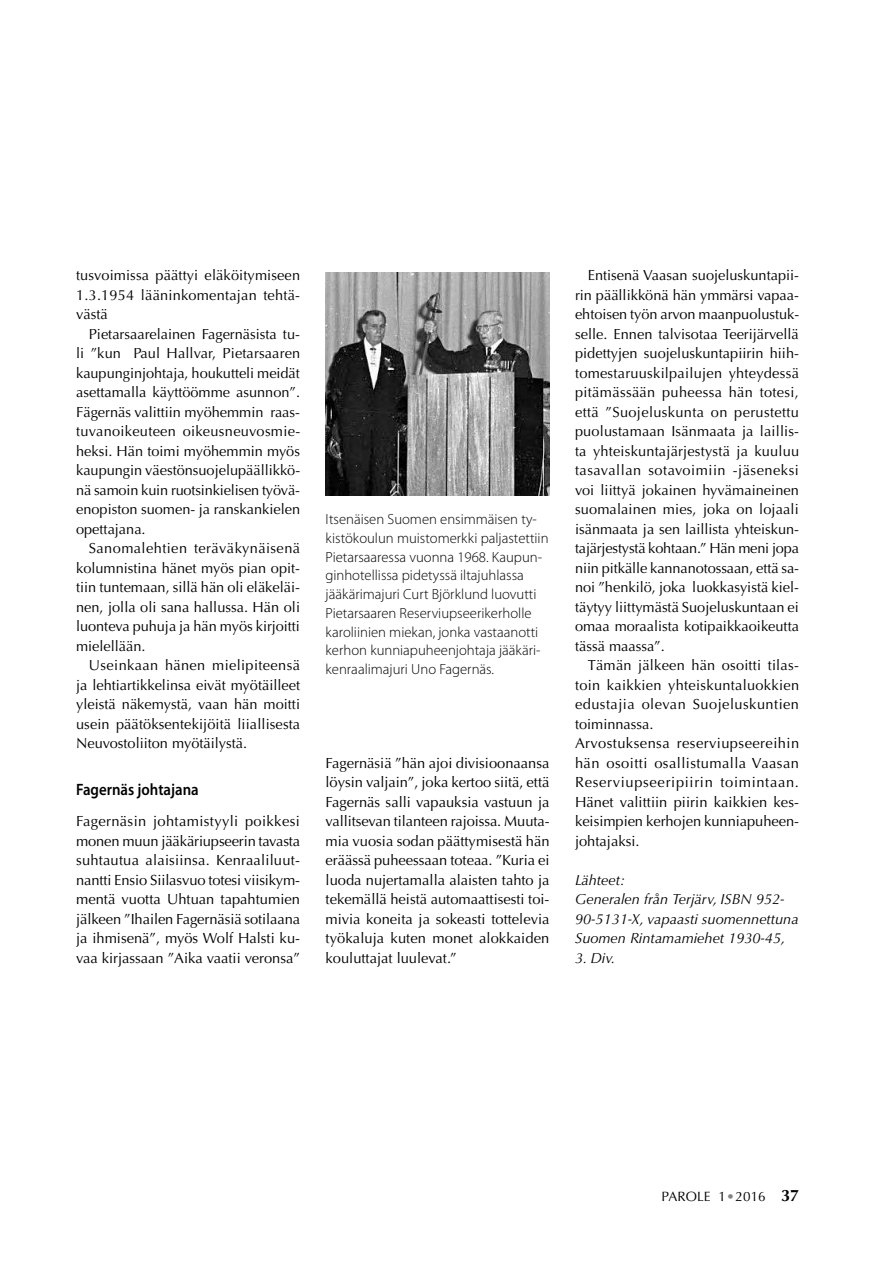
<style>
.page{position:relative;width:893px;height:1263px;background:#fff}
.page>*{position:absolute;margin:0;border:0;box-sizing:border-box;transform-origin:0 0}
.t1{font:600 16.5px "Myriad Pro";color:#000;scale:.9 1}
.t2{font:14.7px/19.5px "Optima";color:#000;text-align:justify}
.t3{font:300 14.7px/18.8px "Myriad Pro";color:#000}
.t4{font:14.55px/19.5px "Optima";color:#000;text-align:justify}
.t5{font:italic 14.55px/19.5px "Optima";color:#000}
.t6{font:13.5px "Optima";letter-spacing:.005em;color:#000}
.s1{color:#808285}
.s2{font-weight:700;font-size:16.5px}
</style>
<div class="page">
<img style="left:326px;top:272px;width:224px;height:224px">
<p class="t4" style="left:76px;top:266px;width:225px">tusvoimissa päättyi eläköitymiseen 1.3.1954 lääninkomentajan tehtä&shy;västä</p>
<p class="t4" style="left:76px;top:324px;width:226px;text-indent:13px">Pietarsaarelainen Fagernäsista tu&shy;li ”kun Paul Hallvar, Pietarsaaren kaupunginjohtaja, houkutteli meidät asettamalla käyttöömme asunnon”.<br>Fägernäs valittiin myöhemmin raas&shy;tuvanoikeuteen oikeusneuvosmie&shy;heksi. Hän toimi myöhemmin myös kaupungin väestönsuojelupäällikkö&shy;nä samoin kuin ruotsinkielisen työvä&shy;enopiston suomen- ja ranskankielen opettajana.</p>
<p class="t4" style="left:76px;top:539px;width:226px;text-indent:13px">Sanomalehtien teräväkynäisenä kolumnistina hänet myös pian opit&shy;tiin tuntemaan, sillä hän oli eläkeläi&shy;nen, jolla oli sana hallussa. Hän oli luonteva puhuja ja hän myös kirjoitti mielellään.</p>
<p class="t4" style="left:76px;top:656px;width:226px;text-indent:13px">Useinkaan hänen mielipiteensä ja lehtiartikkelinsa eivät myötäilleet yleistä näkemystä, vaan hän moitti usein päätöksentekijöitä liiallisesta Neuvostoliiton myötäilystä.</p>
<p class="t1" style="left:76px;top:779px;width:138px">Fagernäs johtajana</p>
<p class="t2" style="left:76px;top:812px;width:226px">Fagernäsin johtamistyyli poikkesi monen muun jääkäriupseerin tavasta suhtautua alaisiinsa. Kenraaliluut&shy;nantti Ensio Siilasvuo totesi viisikym&shy;mentä vuotta Uhtuan tapahtumien jälkeen ”Ihailen Fagernäsiä sotilaana ja ihmisenä”, myös Wolf Halsti ku&shy;vaa kirjassaan ”Aika vaatii veronsa”</p>
<p class="t3" style="left:326px;top:510px;width:224px">Itsenäisen Suomen ensimmäisen ty&shy;kistökoulun muistomerkki paljastettiin Pietarsaaressa vuonna 1968. Kaupun&shy;ginhotellissa pidetyssä iltajuhlassa jääkärimajuri Curt Björklund luovutti Pietarsaaren Reserviupseerikerholle karoliinien miekan, jonka vastaanotti kerhon kunniapuheenjohtaja jääkäri&shy;kenraalimajuri Uno Fagernäs.</p>
<p class="t2" style="left:326px;top:753px;width:225px">Fagernäsiä ”hän ajoi divisioonaansa löysin valjain”, joka kertoo siitä, että Fagernäs salli vapauksia vastuun ja vallitsevan tilanteen rajoissa. Muuta&shy;mia vuosia sodan päättymisestä hän eräässä puheessaan toteaa. ”Kuria ei luoda nujertamalla alaisten tahto ja tekemällä heistä automaattisesti toi&shy;mivia koneita ja sokeasti tottelevia työkaluja kuten monet alokkaiden kouluttajat luulevat.”</p>
<p class="t4" style="left:575px;top:266px;width:226px;text-indent:13px">Entisenä Vaasan suojeluskuntapii&shy;rin päällikkönä hän ymmärsi vapaa&shy;ehtoisen työn arvon maanpuolustuk&shy;selle. Ennen talvisotaa Teerijärvellä pidettyjen suojeluskuntapiirin hiih&shy;tomestaruuskilpailujen yhteydessä pitämässään puheessa hän totesi, että ”Suojeluskunta on perustettu puolustamaan Isänmaata ja laillis&shy;ta yhteiskuntajärjestystä ja kuuluu tasavallan sotavoimiin -jäseneksi voi liittyä jokainen hyvämaineinen suomalainen mies, joka on lojaali isänmaata ja sen laillista yhteiskun&shy;tajärjestystä kohtaan.” Hän meni jopa niin pitkälle kannanotossaan, että sa&shy;noi ”henkilö, joka luokkasyistä kiel&shy;täytyy liittymästä Suojeluskuntaan ei omaa moraalista kotipaikkaoikeutta tässä maassa”.</p>
<p class="t4" style="left:575px;top:656px;width:226px;text-indent:13px">Tämän jälkeen hän osoitti tilas&shy;toin kaikkien yhteiskuntaluokkien edustajia olevan Suojeluskuntien toiminnassa.</p>
<p class="t2" style="left:575px;top:734px;width:226px">Arvostuksensa reserviupseereihin hän osoitti osallistumalla Vaasan Reserviupseeripiirin toimintaan.<br>Hänet valittiin piirin kaikkien kes&shy;keisimpien kerhojen kunniapuheen&shy;johtajaksi.</p>
<p class="t5" style="left:575px;top:870px;width:225px">Lähteet:<br>Generalen från Terjärv, ISBN 952-<br>90-5131-X, vapaasti suomennettuna<br>Suomen Rintamamiehet 1930-45,</p>
<p class="t5" style="left:575px;top:948px;width:42px">3. Div.</p>
<p class="t6" style="left:662px;top:1189px;width:139px">PAROLE 1 <span class="s1">•</span> 2016 <span class="s2">37</span></p>
</div>
